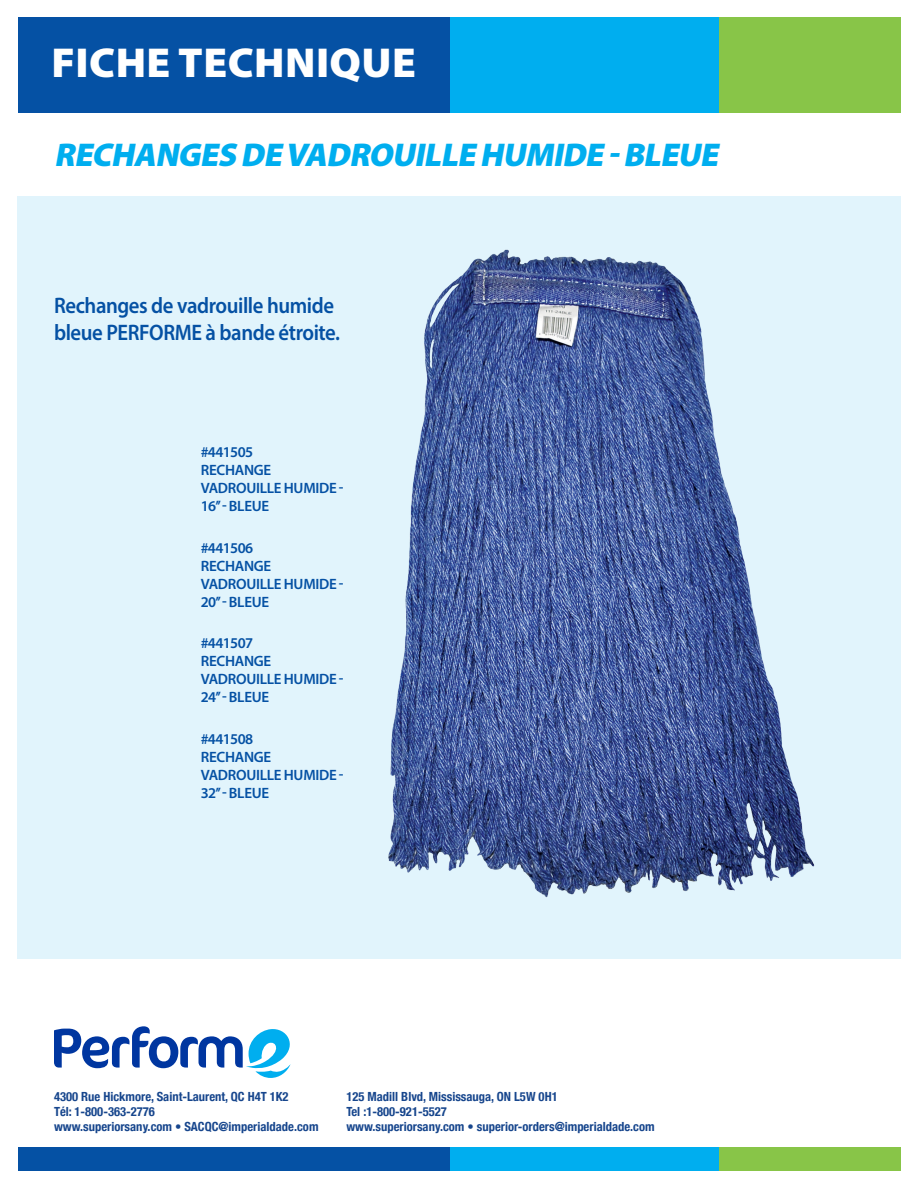
<style>
.page{position:relative;width:918px;height:1188px;background:#fff}
.page>*{position:absolute;margin:0;border:0;box-sizing:border-box;transform-origin:0 0}
.t1{font:900 42px "Myriad Pro";letter-spacing:.01em;color:#fff}
.t2{font:italic 900 33px "Myriad Pro";color:#00aeef}
.t3{font:600 22.5px/27px "Myriad Pro";letter-spacing:-.02em;color:#0551a4;scale:.92 1}
.t4{font:600 15px/18px "Myriad Pro";letter-spacing:-.02em;color:#0551a4}
.t5{font:700 condensed 12.6px "Helvetica Neue";color:#17468d}
</style>
<div class="page">
<div style="left:719px;top:17px;width:182px;height:95px;background:#88c548"></div>
<div style="left:450px;top:17px;width:269px;height:95px;background:#00aeef"></div>
<div style="left:18px;top:17px;width:432px;height:95px;background:#0551a4"></div>
<div style="left:719px;top:1148px;width:182px;height:23px;background:#88c548"></div>
<div style="left:450px;top:1148px;width:269px;height:23px;background:#00aeef"></div>
<div style="left:18px;top:1148px;width:432px;height:23px;background:#0551a4"></div>
<div style="left:17px;top:197px;width:884px;height:762px;background:#e1f4fc"></div>
<svg style="left:54px;top:1026px;width:237px;height:52px"></svg>
<img style="left:388px;top:249px;width:427px;height:649px">
<p class="t1" style="left:52px;top:35px;width:366px">FICHE TECHNIQUE</p>
<p class="t2" style="left:54px;top:133px;width:673px">RECHANGES DE VADROUILLE HUMIDE -BLEUE</p>
<p class="t3" style="left:54px;top:292px;width:313px">Rechanges de vadrouille humide bleue PERFORME à bande étroite.</p>
<p class="t4" style="left:201px;top:442px;width:54px">#441505</p>
<p class="t4" style="left:201px;top:460px;width:145px">RECHANGE<br>VADROUILLE HUMIDE -<br>16’’ - BLEUE</p>
<p class="t4" style="left:201px;top:538px;width:54px">#441506</p>
<p class="t4" style="left:201px;top:556px;width:145px">RECHANGE<br>VADROUILLE HUMIDE -<br>20’’ - BLEUE</p>
<p class="t4" style="left:201px;top:634px;width:54px">#441507</p>
<p class="t4" style="left:201px;top:652px;width:145px">RECHANGE<br>VADROUILLE HUMIDE -<br>24’’ - BLEUE</p>
<p class="t4" style="left:201px;top:730px;width:54px">#441508</p>
<p class="t4" style="left:201px;top:748px;width:145px">RECHANGE<br>VADROUILLE HUMIDE -<br>32’’ - BLEUE</p>
<p class="t5" style="left:54px;top:1086px;width:236px">4300 Rue Hickmore, Saint-Laurent, QC H4T 1K2</p>
<p class="t5" style="left:54px;top:1101px;width:103px">Tél: 1-800-363-2776</p>
<p class="t5" style="left:54px;top:1117px;width:266px">www.superiorsany.com • SACQC@imperialdade.com</p>
<p class="t5" style="left:346px;top:1086px;width:213px">125 Madill Blvd, Mississauga, ON L5W 0H1</p>
<p class="t5" style="left:346px;top:1101px;width:102px">Tel :1-800-921-5527</p>
<p class="t5" style="left:346px;top:1117px;width:310px">www.superiorsany.com • superior-orders@imperialdade.com</p>
</div>
